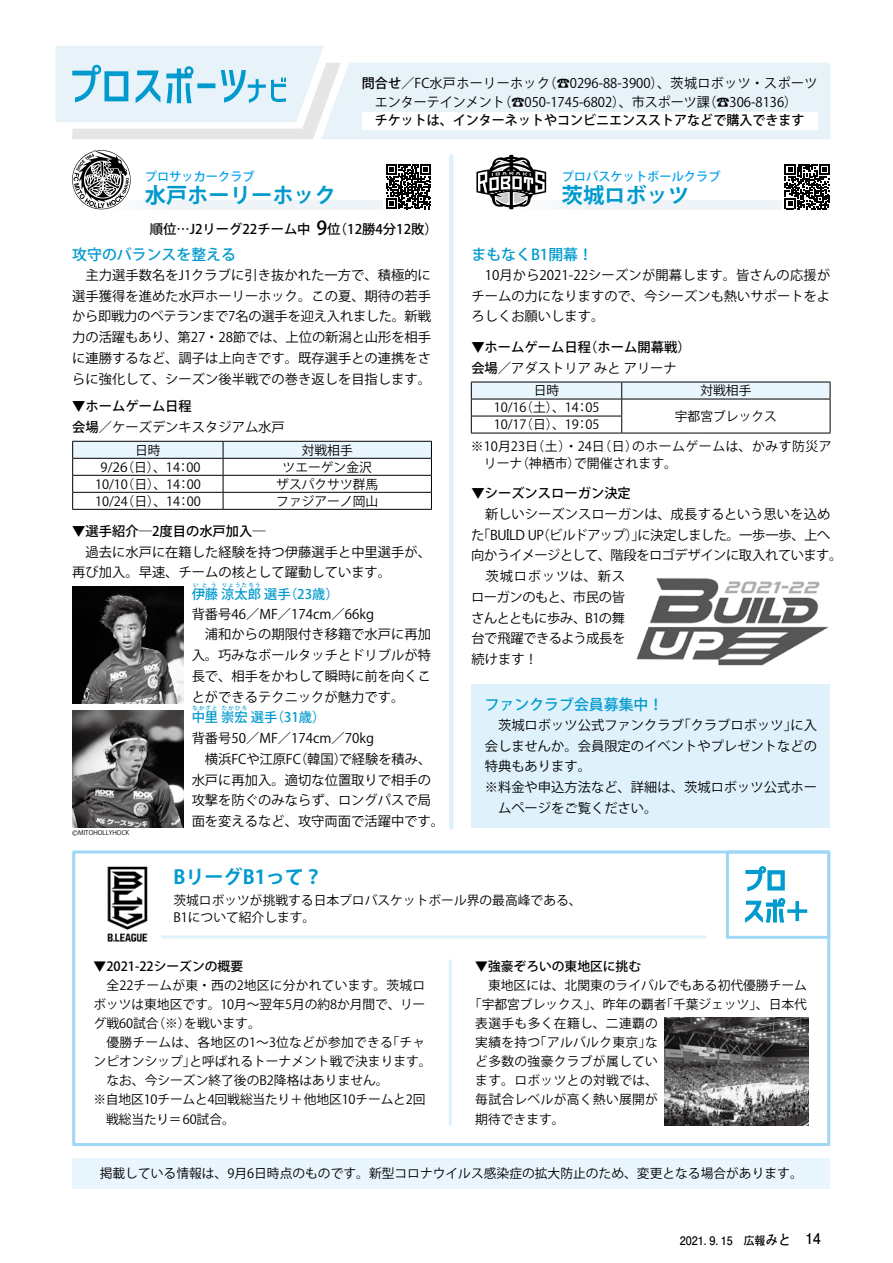
<style>
.page{position:relative;width:893px;height:1263px;background:#fff}
.page>*{position:absolute;margin:0;border:0;box-sizing:border-box;transform-origin:0 0}
.t1{font:700 21.3px "Koz Go Pr 6 N";color:#009ace}
.t2{font:700 19.2px "Koz Go Pro";color:#009ace}
.t3{font:500 14.85px "Koz Go Pro";color:#009ace}
.t4{font:700 14.85px "Futo Go B101 Pro";color:#000;scale:.92 1}
.t5{font:13.35px/20.7px "Koz Go Pro";color:#000}
.t6{font:13.35px/20.7px "Koz Go Pr 6 N";color:#000}
.t7{font:13.35px/20.7px "Koz Go Pro";letter-spacing:-.03em;color:#000}
.t8{font:500 13.35px "Koz Go Pr 6 N";color:#000}
.t9{font:13.35px "Koz Go Pr 6 N";letter-spacing:.03em;color:#000}
.t10{font:500 13.35px "Koz Go Pro";color:#000}
.t11{font:500 13.35px "Koz Go Pr 6 N";color:#009ace}
.t12{font:12.9px/17.1px "Koz Go Pr 6 N";color:#000}
.t13{font:12.9px "Koz Go Pr 6 N";letter-spacing:.04em;color:#000}
.t14{font:12.75px/19.2px "Koz Go Pr 6 N";color:#000}
.t15{font:12.75px/17px "Koz Go Pro";color:#000}
.t16{font:12.75px/19.2px "Koz Go Pr 6 N";letter-spacing:.025em;color:#000}
.t17{font:500 12.75px "Koz Go Pr 6 N";color:#000}
.t18{font:12.75px "Koz Go Pr 6 N";letter-spacing:.02em;color:#000}
.t19{font:500 12.15px "Koz Go Pr 6 N";color:#00a0e9}
.t20{font:700 11.7px "Futo Go B101 Pro";color:#000;scale:.93 1}
.t21{font:7.65px "Koz Go Pr 6 N";color:#000}
.t22{font:6.45px "Koz Go Pr 6 N";color:#000}
.t23{font:500 5.25px "Koz Go Pr 6 N";letter-spacing:.25em;color:#009ace}
.s1{font-weight:500}
.s2{font-size:19.2px}
.s3{font-size:13.8px}
</style>
<div class="page">
<hr style="left:449px;top:155px;width:4px;height:674px;background:#dff2fc">
<div style="left:72px;top:1158px;width:758px;height:30px;background:#eaf6fd"></div>
<div style="left:103px;top:200px;width:280px;height:9px;background:#eef4f7"></div>
<svg style="left:386px;top:164px;width:45px;height:45px"></svg>
<svg style="left:785px;top:164px;width:45px;height:45px"></svg>
<div style="left:501px;top:200px;width:281px;height:9px;background:#eef4f7"></div>
<svg style="left:55px;top:46px;width:775px;height:93px"></svg>
<div style="left:362px;top:112px;width:455px;height:17px;background:#fff"></div>
<svg style="left:72px;top:150px;width:59px;height:59px"></svg>
<svg style="left:476px;top:155px;width:70px;height:54px"></svg>
<svg style="left:72px;top:441px;width:360px;height:68px"></svg>
<hr style="left:72px;top:509px;width:151px;height:1px;background:#000">
<hr style="left:223px;top:509px;width:209px;height:1px;background:#000">
<img style="left:72px;top:711px;width:111px;height:117px">
<img style="left:72px;top:586px;width:111px;height:117px">
<div style="left:72px;top:850px;width:758px;height:296px;border:3px solid #9fd8f7"></div>
<div style="left:726px;top:850px;width:104px;height:89px;border:3px solid #9fd8f7"></div>
<svg style="left:745px;top:898px;width:62px;height:24px"></svg>
<svg style="left:746px;top:866px;width:39px;height:25px"></svg>
<hr style="left:161px;top:935px;width:545px;height:3px;background:#dff2fc">
<img style="left:107px;top:866px;width:41px;height:75px">
<img style="left:664px;top:1017px;width:145px;height:108px">
<hr style="left:449px;top:959px;width:3px;height:166px;background:#dff2fc">
<div style="left:471px;top:684px;width:359px;height:144px;background:#dff2fc"></div>
<svg style="left:471px;top:382px;width:360px;height:51px"></svg>
<hr style="left:471px;top:433px;width:151px;height:1px;background:#000">
<hr style="left:622px;top:433px;width:208px;height:1px;background:#000">
<img style="left:636px;top:578px;width:193px;height:87px">
<p class="t9" style="left:543px;top:76px;width:276px">（☎0296-88-3900）、茨城ロボッツ・スポーツ</p>
<p class="t9" style="left:362px;top:76px;width:190px"><span class="s1">問合せ</span>／FC水戸ホーリーホック</p>
<p class="t19" style="left:145px;top:170px;width:112px">プロサッカークラブ</p>
<h1 class="t1" style="left:145px;top:183px;width:193px">水戸ホーリーホック</h1>
<p class="t6" style="left:498px;top:92px;width:213px">（☎050-1745-6802）、市スポーツ課</p>
<p class="t6" style="left:703px;top:92px;width:95px">)☎306-8136(</p>
<p class="t6" style="left:375px;top:92px;width:132px">エンターテインメント</p>
<p class="t8" style="left:375px;top:113px;width:431px">チケットは、インターネットやコンビニエンスストアなどで購入できます</p>
<p class="t19" style="left:562px;top:170px;width:160px">プロバスケットボールクラブ</p>
<h1 class="t1" style="left:562px;top:183px;width:129px">茨城ロボッツ</h1>
<p class="t8" style="left:150px;top:222px;width:289px">順位… 2J リーグ22チーム中 （位<span class="s2">9</span> 12勝分4 12敗(</p>
<p class="t3" style="left:72px;top:245px;width:165px">攻守のバランスを整える</p>
<p class="t5" style="left:72px;top:265px;width:360px;text-align:justify">　主力選手数名をJ1クラブに引き抜かれた一方で、積極的に選手獲得を進めた水戸ホーリーホック。この夏、期待の若手から即戦力のベテランまで7名の選手を迎え入れました。新戦力の活躍もあり、第27・28節では、上位の新潟と山形を相手に連勝するなど、調子は上向きです。既存選手との連携をさらに強化して、シーズン後半戦での巻き返しを目指します。</p>
<p class="t5" style="left:72px;top:396px;width:214px"><span class="s1">▼ホームゲーム日程<br>会場</span>／ケーズデンキスタジアム水戸</p>
<p class="t14" style="left:135px;top:441px;width:27px">日時</p>
<p class="t14" style="left:302px;top:441px;width:53px">対戦相手</p>
<p class="t14" style="left:121px;top:458px;width:81px">（日）、14：00</p>
<p class="t14" style="left:101px;top:458px;width:29px">9/26</p>
<p class="t14" style="left:283px;top:458px;width:91px">ツエーゲン金沢</p>
<p class="t14" style="left:122px;top:475px;width:81px">（日）、14：00</p>
<p class="t14" style="left:95px;top:475px;width:34px">10/10</p>
<p class="t14" style="left:276px;top:475px;width:104px">ザスパクサツ群馬</p>
<p class="t14" style="left:122px;top:492px;width:81px">（日）、14：00</p>
<p class="t14" style="left:95px;top:492px;width:34px">10/24</p>
<p class="t14" style="left:276px;top:492px;width:104px">ファジアーノ岡山</p>
<p class="t10" style="left:72px;top:522px;width:195px">▼選手紹介―2度目の水戸加入―</p>
<p class="t6" style="left:72px;top:542px;width:360px">　過去に水戸に在籍した経験を持つ伊藤選手と中里選手が、再び加入。早速、チームの核として躍動しています。</p>
<p class="t11" style="left:192px;top:587px;width:100px">伊藤涼太郎選手</p>
<p class="t23" style="left:193px;top:582px;width:25px">いとう</p>
<p class="t23" style="left:222px;top:582px;width:40px">りょうたろう</p>
<p class="t11" style="left:284px;top:587px;width:56px">（23歳(</p>
<p class="t6" style="left:192px;top:604px;width:241px">背番号46／MF／174cm／66kg<br>　浦和からの期限付き移籍で水戸に再加入。巧みなボールタッチとドリブルが特長で、相手をかわして瞬時に前を向くことができるテクニックが魅力です。</p>
<p class="t11" style="left:192px;top:710px;width:87px">中里崇宏選手</p>
<p class="t23" style="left:192px;top:705px;width:27px">なかざと</p>
<p class="t23" style="left:222px;top:705px;width:27px">たかひろ</p>
<p class="t11" style="left:271px;top:710px;width:56px">（31歳(</p>
<p class="t6" style="left:294px;top:728px;width:139px;text-indent:-102px">背番号50／MF／174cm／70kg<br>（韓国で経験を積み、</p>
<p class="t6" style="left:192px;top:749px;width:254px">　横浜FCや江原FC<br>水戸に再加入。適切な位置取りで相手の攻撃を防ぐのみならず、ロングパスで局面を変えるなど、攻守両面で活躍中です。</p>
<p class="t6" style="left:334px;top:749px;width:15px">）</p>
<p class="t21" style="left:72px;top:829px;width:7px">©</p>
<p class="t22" style="left:78px;top:829px;width:53px">MITOHOLLYHOCK</p>
<h2 class="t2" style="left:173px;top:864px;width:151px">BリーグB1って?</h2>
<p class="t3" style="left:471px;top:245px;width:123px">まもなくB1開幕!</p>
<p class="t6" style="left:471px;top:265px;width:360px;text-align:justify">　10月から2021-22シーズンが開幕します。皆さんの応援がチームの力になりますので、今シーズンも熱いサポートをよろしくお願いします。</p>
<p class="t5" style="left:471px;top:337px;width:207px"><span class="s1">▼ホームゲーム日程<br>会場</span>／アダストリアみとアリーナ</p>
<p class="t10" style="left:584px;top:339px;width:108px">（ホーム開幕戦(</p>
<p class="t14" style="left:534px;top:381px;width:27px">日時</p>
<p class="t14" style="left:520px;top:415px;width:81px">（日、( 19：05</p>
<p class="t14" style="left:520px;top:398px;width:81px">（土）、14：05</p>
<p class="t14" style="left:494px;top:398px;width:34px">10/16</p>
<p class="t14" style="left:494px;top:415px;width:34px">10/17</p>
<p class="t14" style="left:700px;top:381px;width:53px">対戦相手</p>
<p class="t14" style="left:675px;top:407px;width:104px">宇都宮ブレックス</p>
<p class="t13" style="left:632px;top:439px;width:201px">のホームゲームは、かみす防災ア</p>
<p class="t12" style="left:574px;top:438px;width:105px;text-indent:-103px">※10月23 （日土）・24 （日日）<br>で開催されます。</p>
<p class="t12" style="left:516px;top:455px;width:66px">（神栖市）</p>
<p class="t12" style="left:484px;top:455px;width:40px">リーナ</p>
<p class="t10" style="left:471px;top:485px;width:161px">▼シーズンスローガン決定</p>
<p class="t5" style="left:471px;top:504px;width:360px;text-align:right">　新しいシーズンスローガンは、成長するという思いを込めに決定しました。一歩一歩、上へ</p>
<p class="t5" style="left:537px;top:525px;width:110px">（ビルドアップ）」</p>
<p class="t7" style="left:471px;top:525px;width:373px">「た BUILD UP<br>向かうイメージとして、階段をロゴデザインに取入れています。　茨城ロボッツは、新ス<br>ローガンのもと、市民の皆<br>さんとともに歩み、 1B の舞<br>台で飛躍できるよう成長を<br>続けます!</p>
<p class="t3" style="left:485px;top:695px;width:180px">ファンクラブ会員募集中!</p>
<p class="t5" style="left:485px;top:715px;width:201px">　茨城ロボッツ公式ファンクラブ</p>
<p class="t5" style="left:485px;top:736px;width:334px">会しませんか。会員限定のイベントやプレゼントなどの</p>
<p class="t5" style="left:485px;top:756px;width:108px">特典もあります。</p>
<p class="t5" style="left:485px;top:777px;width:334px">※料金や申込方法など、詳細は、茨城ロボッツ公式ホー</p>
<p class="t5" style="left:498px;top:798px;width:161px">ムページをご覧ください。</p>
<p class="t5" style="left:677px;top:715px;width:121px">「クラブロボッツ」</p>
<p class="t5" style="left:790px;top:715px;width:28px">に入</p>
<p class="t15" style="left:173px;top:892px;width:410px">茨城ロボッツが挑戦する日本プロバスケットボール界の最高峰である、<br>1B について紹介します。</p>
<p class="t17" style="left:94px;top:959px;width:151px">▼2021-22シーズンの概要</p>
<p class="t18" style="left:94px;top:978px;width:333px">　全22チームが東・西の2地区に分かれています。茨城ロ</p>
<p class="t14" style="left:94px;top:995px;width:333px">ボッツは東地区です。10月～翌年5月の約8か月間で、リー</p>
<p class="t14" style="left:184px;top:1014px;width:78px">を戦います。</p>
<p class="t14" style="left:94px;top:1014px;width:67px">グ戦60試合</p>
<p class="t14" style="left:152px;top:1014px;width:40px">（※）</p>
<p class="t14" style="left:189px;top:1033px;width:244px;text-indent:-96px">　優勝チームは、各地区の～1 3位などが参加できる<br>と呼ばれるトーナメント戦で決まります。</p>
<p class="t14" style="left:387px;top:1033px;width:40px">「チャ</p>
<p class="t14" style="left:94px;top:1052px;width:104px">ンピオンシップ」</p>
<p class="t14" style="left:94px;top:1071px;width:297px">　なお、今シーズン終了後のB2降格はありません。</p>
<p class="t14" style="left:94px;top:1090px;width:333px">※自地区10チームと4回戦総当たり＋他地区10チームと回2</p>
<p class="t14" style="left:106px;top:1109px;width:130px">戦総当たり＝60試合。</p>
<p class="t17" style="left:475px;top:959px;width:167px">▼強豪ぞろいの東地区に挑む</p>
<p class="t14" style="left:475px;top:976px;width:333px;text-align:right">　東地区には、北関東のライバルでもある初代優勝チーム「千葉ジェッツ」、日本代</p>
<p class="t14" style="left:469px;top:995px;width:199px">「宇都宮ブレックス」、昨年の覇者</p>
<p class="t16" style="left:475px;top:1014px;width:184px">表選手も多く在籍し、二連覇の</p>
<p class="t16" style="left:534px;top:1033px;width:126px">「アルバルク東京な」</p>
<p class="t16" style="left:475px;top:1033px;width:184px">実績を持つ<br>ど多数の強豪クラブが属しています。ロボッツとの対戦では、毎試合レベルが高く熱い展開が期待できます。</p>
<p class="t15" style="left:100px;top:1165px;width:704px">掲載している情報は、月9 6日時点のものです。新型コロナウイルス感染症の拡大防止のため、変更となる場合があります。</p>
<p class="t20" style="left:680px;top:1231px;width:121px">2021. 9. 15　広報<span class="s3">みと</span></p>
<p class="t4" style="left:805px;top:1226px;width:18px">14</p>
</div>
